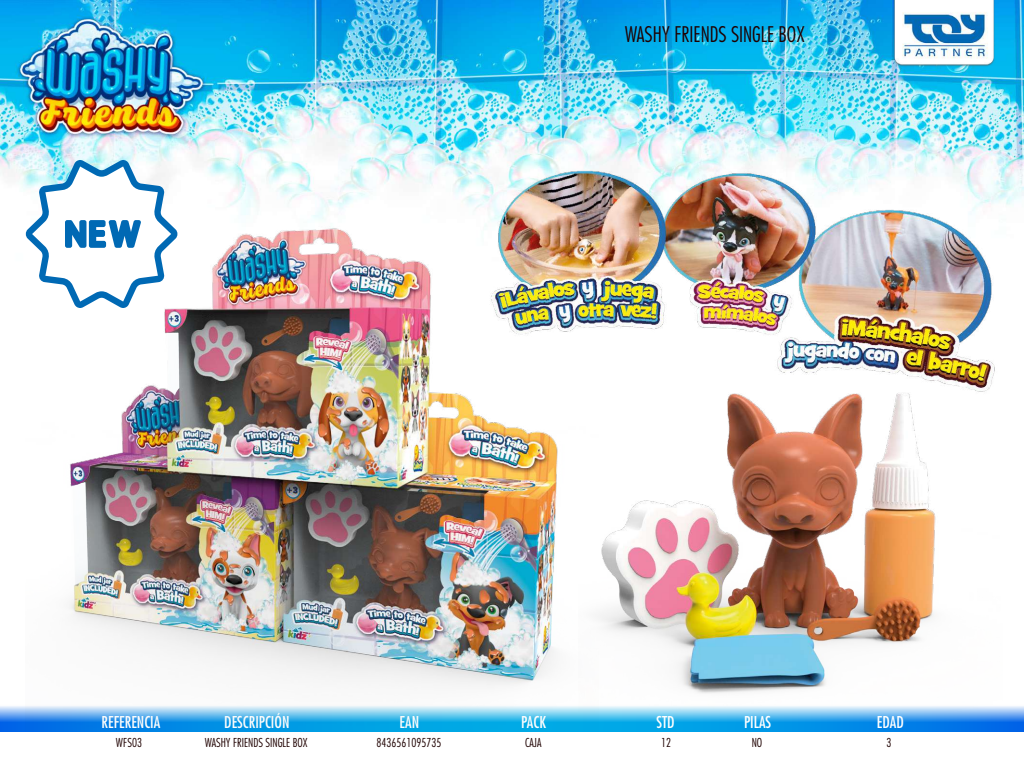
<style>
.page{position:relative;width:1024px;height:768px;background:#fff}
.page>*{position:absolute;margin:0;border:0;box-sizing:border-box;transform-origin:0 0}
.t1{font:300 condensed 21px "Futura";color:#1f0000}
.t2{font:condensed 15.9px "Futura";color:#fff}
.t3{font:300 condensed 12px "Futura";color:#1f0000}
</style>
<div class="page">
<img style="left:0;top:0;width:1024px;height:205px">
<svg style="left:0;top:706px;width:1024px;height:26px;background:#32a0eb"></svg>
<img style="left:888px;top:0;width:115px;height:143px">
<img style="left:26px;top:192px;width:573px;height:540px">
<img style="left:579px;top:518px;width:424px;height:193px">
<img style="left:480px;top:84px;width:517px;height:434px">
<svg style="left:25px;top:160px;width:153px;height:148px"></svg>
<h1 class="t1" style="left:625px;top:22px;width:181px">WASHY FRIENDS SINGLE BOX</h1>
<h2 class="t2" style="left:102px;top:712px;width:60px">REFERENCIA</h2>
<h2 class="t2" style="left:224px;top:712px;width:67px">DESCRIPCIÓN</h2>
<h2 class="t2" style="left:400px;top:712px;width:21px">EAN</h2>
<h2 class="t2" style="left:521px;top:712px;width:26px">PACK</h2>
<h2 class="t2" style="left:657px;top:712px;width:20px">STD</h2>
<h2 class="t2" style="left:744px;top:712px;width:29px">PILAS</h2>
<h2 class="t2" style="left:877px;top:712px;width:28px">EDAD</h2>
<p class="t3" style="left:116px;top:735px;width:28px">WFS03</p>
<p class="t3" style="left:205px;top:735px;width:104px">WASHY FRIENDS SINGLE BOX</p>
<p class="t3" style="left:377px;top:735px;width:66px">8436561095735</p>
<p class="t3" style="left:525px;top:735px;width:18px">CAJA</p>
<p class="t3" style="left:661px;top:735px;width:11px">12</p>
<p class="t3" style="left:752px;top:735px;width:12px">NO</p>
<p class="t3" style="left:887px;top:735px;width:6px">3</p>
</div>
